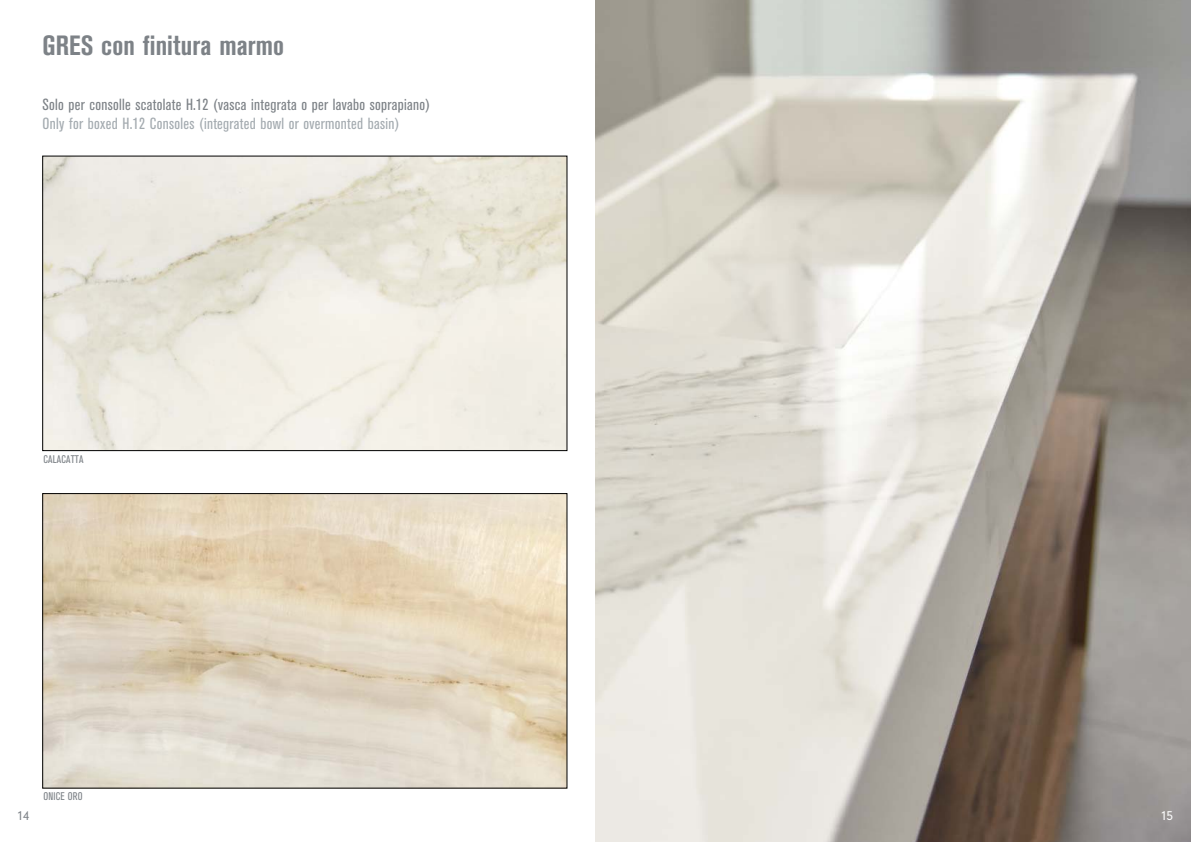
<style>
.page{position:relative;width:1191px;height:842px;background:#fff}
.page>*{position:absolute;margin:0;border:0;box-sizing:border-box;transform-origin:0 0}
.t1{font:700 condensed 27.5px "Akzidenz Grotesk BE";letter-spacing:.005em;color:#7d8287}
.t2{font:condensed 16px "Akzidenz Grotesk BE";letter-spacing:.02em;color:#7d8287}
.t3{font:condensed 16px "Akzidenz Grotesk BE";letter-spacing:.02em;color:#a4abb0}
.t4{font:300 12px "DIN Neuzeit Grotesk";color:#7d8287}
.t5{font:300 12px "DIN Neuzeit Grotesk";color:#fff}
.t6{font:condensed 11px "Akzidenz Grotesk BE";letter-spacing:.015em;color:#7d8287}
</style>
<div class="page">
<img style="left:45px;top:158px;width:520px;height:291px">
<div style="left:43px;top:156px;width:524px;height:295px;border:1px solid #000"></div>
<img style="left:45px;top:495px;width:520px;height:291px">
<div style="left:43px;top:493px;width:524px;height:295px;border:1px solid #000"></div>
<img style="left:595px;top:0;width:596px;height:842px">
<h1 class="t1" style="left:43px;top:29px;width:243px">GRES con finitura marmo</h1>
<p class="t2" style="left:43px;top:95px;width:389px">Solo per consolle scatolate H.12 (vasca integrata o per lavabo soprapiano)</p>
<p class="t3" style="left:43px;top:115px;width:358px">Only for boxed H.12 Consoles (integrated bowl or overmonted basin)</p>
<p class="t6" style="left:44px;top:453px;width:42px">CALACATTA</p>
<p class="t6" style="left:44px;top:790px;width:41px">ONICE ORO</p>
<p class="t4" style="left:18px;top:809px;width:13px">14</p>
<p class="t5" style="left:1161px;top:809px;width:13px">15</p>
</div>
